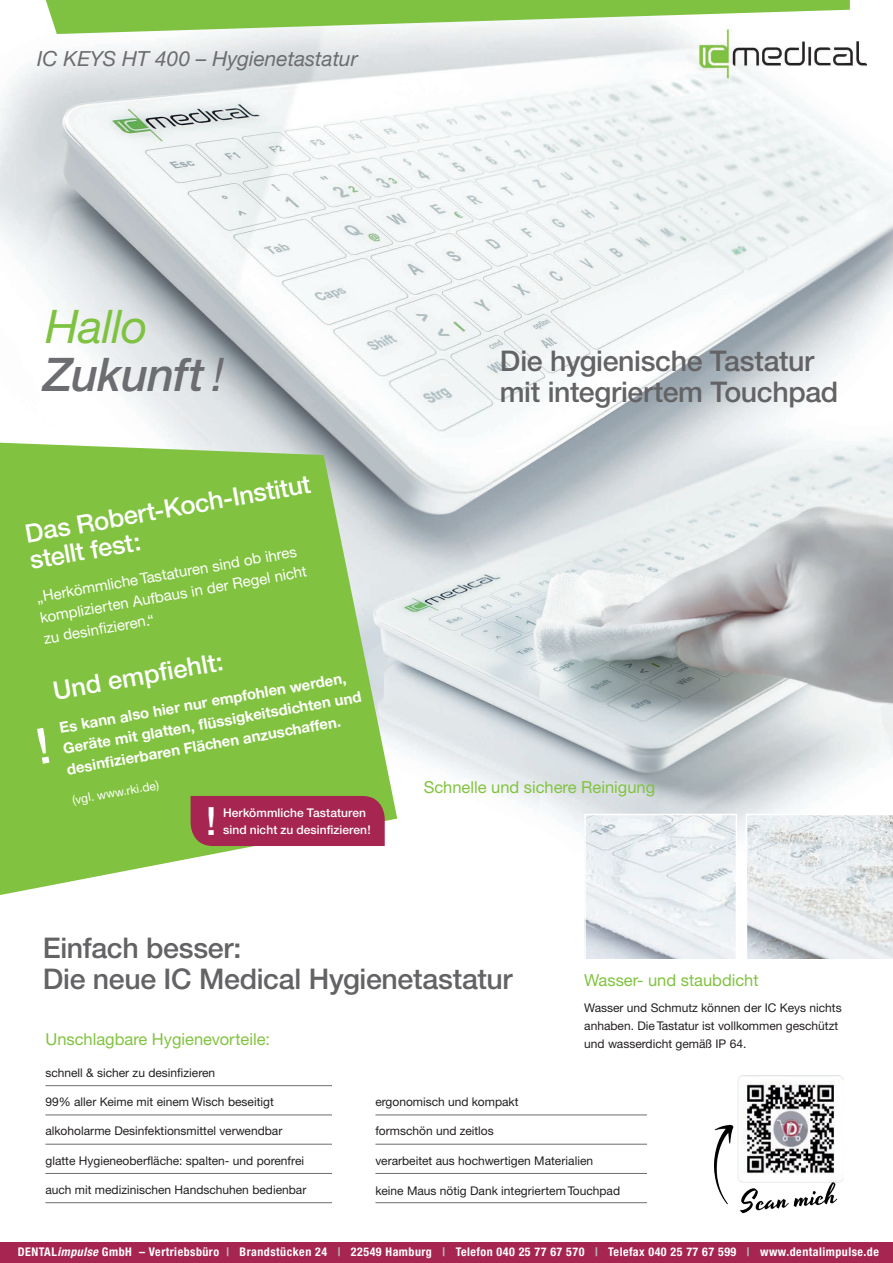
<style>
.page{position:relative;width:893px;height:1263px;background:#fff}
.page>*{position:absolute;margin:0;border:0;box-sizing:border-box;transform-origin:0 0}
.t1{font:italic 500 46.35px/48.6px "Helvetica Neue CE";letter-spacing:-.01em;color:#6c6d70}
.t2{font:500 39px "Helvetica Neue CE";color:#fff}
.t3{font:500 28.5px/31px "Helvetica Neue CE";letter-spacing:-.01em;color:#636366}
.t4{font:500 25.5px/27px "Helvetica Neue CE";color:#fff}
.t5{font:italic 20.85px "Helvetica Neue CE";color:#6c6d70}
.t6{font:16.5px "Helvetica Neue CE";color:#81c340}
.t7{font:700 15px/21px "Helvetica Neue CE";color:#fff}
.t8{font:15px/21px "Helvetica Neue CE";color:#fff}
.t9{font:12px/18px "Helvetica Neue CE";color:#231f20}
.t10{font:700 condensed 12px "Helvetica Neue LT";letter-spacing:.04em;color:#fff}
.t11{font:500 12px "Helvetica Neue CE";letter-spacing:.005em;color:#fff}
.t12{font:12px "Helvetica Neue CE";color:#fff}
.s1{font-weight:400;color:#7fc241}
.s2{font-weight:400}
.s3{font-style:italic}
.s4{color:#b2b7bb}
</style>
<div class="page">
<img style="left:0;top:0;width:893px;height:1204px">
<hr style="left:45px;top:1085px;width:287px;height:1px;background:#6c6d70">
<hr style="left:45px;top:1114px;width:287px;height:1px;background:#6c6d70">
<hr style="left:45px;top:1144px;width:287px;height:1px;background:#6c6d70">
<hr style="left:45px;top:1173px;width:287px;height:1px;background:#6c6d70">
<hr style="left:45px;top:1202px;width:287px;height:1px;background:#6c6d70">
<hr style="left:375px;top:1114px;width:272px;height:1px;background:#6c6d70">
<hr style="left:375px;top:1144px;width:272px;height:1px;background:#6c6d70">
<hr style="left:375px;top:1173px;width:272px;height:1px;background:#6c6d70">
<hr style="left:375px;top:1202px;width:272px;height:1px;background:#6c6d70">
<svg style="left:0;top:443px;width:397px;height:452px;background:#92c95d"></svg>
<div style="left:191px;top:796px;width:194px;height:50px;background:#a62551"></div>
<svg style="left:46px;top:0;width:804px;height:34px"></svg>
<img style="left:587px;top:817px;width:147px;height:141px">
<div style="left:584px;top:814px;width:153px;height:153px;border:2px solid #fff"></div>
<svg style="left:746px;top:814px;width:147px;height:153px"></svg>
<div style="left:0;top:1242px;width:893px;height:21px;background:#a62551"></div>
<img style="left:714px;top:1076px;width:130px;height:138px">
<svg style="left:37px;top:728px;width:12px;height:36px"></svg>
<h3 class="t5" style="left:37px;top:46px;width:322px">IC KEYS HT 400 – Hygienetastatur</h3>
<h1 class="t1" style="left:44px;top:302px;width:183px"><span class="s1">Hallo<br></span>Zukunft <span class="s2">!</span></h1>
<h3 class="t4" style="left:23px;top:520px;width:291px;rotate:-10deg">Das Robert-Koch-Institut stellt fest:</h3>
<p class="t8" style="left:35px;top:587px;width:272px;rotate:-10deg">„Herkömmliche Tastaturen sind ob ihres komplizierten Aufbaus in der R egel nicht zu desinfi zieren.“</p>
<h3 class="t4" style="left:51px;top:678px;width:174px;rotate:-10deg">U nd empfi ehlt:</h3>
<p class="t7" style="left:58px;top:718px;width:304px;rotate:-10deg">Es kann also hier nur empfohlen werden,<br>Geräte mit glatten, fl üssigkeitsdichten und desinfi zierbaren Flächen anzuschaffen.</p>
<p class="t12" style="left:71px;top:793px;width:92px;rotate:-10deg">(vgl.w w w .rki.de)</p>
<p class="t11" style="left:223px;top:806px;width:144px">Herkömmliche Tastaturen</p>
<h2 class="t2" style="left:206px;top:798px;width:12px">!</h2>
<p class="t11" style="left:223px;top:822px;width:149px">sind nicht zu desinfizieren!</p>
<h3 class="t3" style="left:500px;top:345px;width:340px">Die hygienische Tastatur mit integriertem Touchpad</h3>
<h3 class="t6" style="left:424px;top:778px;width:233px">Schnelle und sichere Reinigung</h3>
<h3 class="t3" style="left:43px;top:933px;width:471px">Einfach besser:<br>Die neue IC Medical Hygienetastatur</h3>
<h3 class="t6" style="left:45px;top:1029px;width:226px">Unschlagbare Hygienevorteile:</h3>
<p class="t9" style="left:45px;top:1063px;width:171px">schnell &amp; sicher zu desinfizieren</p>
<p class="t9" style="left:45px;top:1093px;width:230px">99% aller Keime mit einem Wisch beseitigt</p>
<p class="t9" style="left:45px;top:1122px;width:238px">alkoholarme Desinfektionsmittel verwendbar</p>
<p class="t9" style="left:45px;top:1151px;width:260px">glatte Hygieneoberfläche: spalten- und porenfrei</p>
<p class="t9" style="left:45px;top:1181px;width:262px">auch mit medizinischen Handschuhen bedienbar</p>
<h3 class="t6" style="left:584px;top:970px;width:176px">Wasser- und staubdicht</h3>
<p class="t9" style="left:584px;top:999px;width:259px">Wasser und Schmutz können der IC Keys nichts anhaben. Die Tastatur ist vollkommen geschützt und wasserdicht gemäß IP 64.</p>
<p class="t9" style="left:375px;top:1093px;width:145px">ergonomisch und kompakt</p>
<p class="t9" style="left:375px;top:1122px;width:120px">formschön und zeitlos</p>
<p class="t9" style="left:375px;top:1151px;width:219px">verarbeitet aus hochwertigen Materialien</p>
<p class="t9" style="left:375px;top:1182px;width:246px">keine Maus nötig Dank integriertem Touchpad</p>
<p class="t10" style="left:18px;top:1244px;width:863px">DENTAL<span class="s3">impulse</span> GmbH – Vertriebsbüro <span class="s4">|</span> Brandstücken 24 <span class="s4">|</span> 22549 Hamburg <span class="s4">|</span> Telefon 040 25 77 67 570 <span class="s4">|</span> Telefax 040 25 77 67 599 <span class="s4">|</span> www.dentalimpulse.de</p>
</div>
